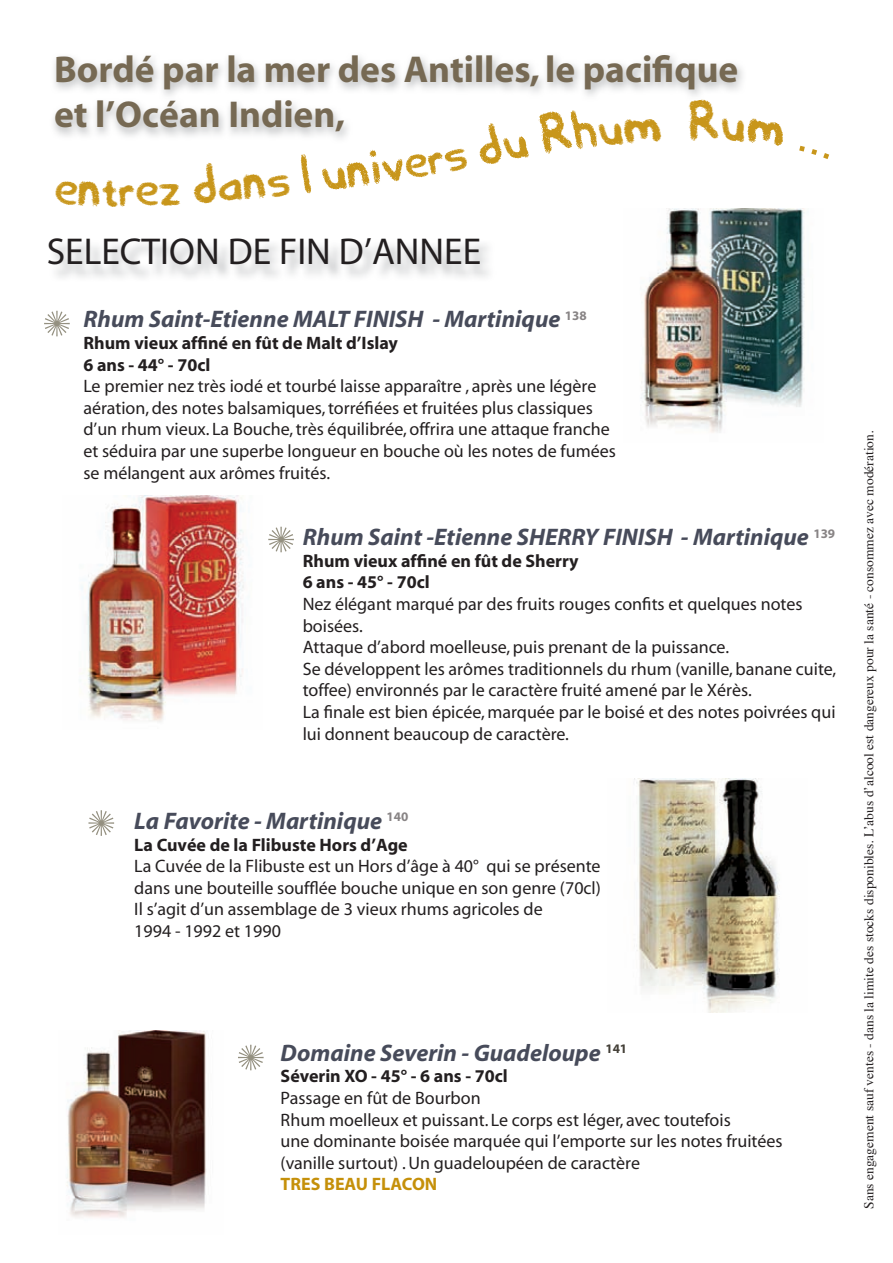
<style>
.page{position:relative;width:893px;height:1263px;background:#fff}
.page>*{position:absolute;margin:0;border:0;box-sizing:border-box;transform-origin:0 0}
.t1{font:45px "Empty Trash";color:#c8961b}
.t2{font:700 37.5px/45px "Myriad";color:#766953}
.t3{font:37.5px "Myriad";color:#231f20}
.t4{font:italic 700 24px "Myriad";color:#474b5a}
.t5{font:18px/21.6px "Myriad";color:#231f20}
.t6{font:700 18px/21.6px "Myriad";color:#231f20}
.t7{font:700 18px "Myriad";color:#c5900a}
.t8{font:13.5px "Times";color:#231f20}
</style>
<div class="page">
<svg style="left:44px;top:311px;width:26px;height:25px"></svg>
<svg style="left:238px;top:1045px;width:26px;height:25px"></svg>
<svg style="left:88px;top:810px;width:26px;height:26px"></svg>
<svg style="left:268px;top:527px;width:26px;height:25px"></svg>
<img style="left:66px;top:1031px;width:140px;height:187px">
<img style="left:81px;top:496px;width:163px;height:226px">
<img style="left:641px;top:209px;width:164px;height:224px">
<img style="left:634px;top:779px;width:146px;height:234px">
<h2 class="t2" style="left:54px;top:48px;width:686px">Bordé par la mer des Antilles, le pacifique et l’Océan Indien,</h2>
<h1 class="t1" style="left:688px;top:99px;width:34px">R</h1>
<h1 class="t1" style="left:102px;top:165px;width:18px">t</h1>
<h2 class="t3" style="left:47px;top:233px;width:436px">SELECTION DE FIN D’ANNEE</h2>
<h3 class="t4" style="left:83px;top:307px;width:505px">Rhum Saint-Etienne MALT FINISH - Martinique <sup>138</sup></h3>
<p class="t6" style="left:83px;top:333px;width:316px">Rhum vieux affiné en fût de Malt d’Islay<br>6 ans - 44° - 70cl</p>
<p class="t5" style="left:83px;top:376px;width:534px">Le premier nez très iodé et tourbé laisse apparaître , après une légère aération, des notes balsamiques, torréfiées et fruitées plus classiques d’un rhum vieux. La Bouche, très équilibrée, offrira une attaque franche et séduira par une superbe longueur en bouche où les notes de fumées se mélangent aux arômes fruités.</p>
<h3 class="t4" style="left:303px;top:525px;width:534px">Rhum Saint -Etienne SHERRY FINISH - Martinique <sup>139</sup></h3>
<p class="t6" style="left:303px;top:551px;width:277px">Rhum vieux affiné en fût de Sherry<br>6 ans - 45° - 70cl</p>
<p class="t5" style="left:303px;top:594px;width:535px">Nez élégant marqué par des fruits rouges confits et quelques notes boisées.<br>Attaque d’abord moelleuse, puis prenant de la puissance.<br>Se développent les arômes traditionnels du rhum (vanille, banane cuite, toffee) environnés par le caractère fruité amené par le Xérès.<br>La finale est bien épicée, marquée par le boisé et des notes poivrées qui lui donnent beaucoup de caractère.</p>
<h3 class="t4" style="left:134px;top:808px;width:276px">La Favorite - Martinique <sup>140</sup></h3>
<p class="t6" style="left:134px;top:834px;width:275px">La Cuvée de la Flibuste Hors d’Age</p>
<p class="t5" style="left:134px;top:856px;width:468px">La Cuvée de la Flibuste est un Hors d’âge à 40° qui se présente dans une bouteille soufflée bouche unique en son genre (70cl)<br>Il s’agit d’un assemblage de 3 vieux rhums agricoles de<br>1994 - 1992 et 1990</p>
<h3 class="t4" style="left:281px;top:1040px;width:348px">Domaine Severin - Guadeloupe <sup>141</sup></h3>
<p class="t6" style="left:281px;top:1066px;width:229px">Séverin XO - 45° - 6 ans - 70cl</p>
<p class="t5" style="left:281px;top:1088px;width:504px">Passage en fût de Bourbon<br>Rhum moelleux et puissant. Le corps est léger, avec toutefois<br>une dominante boisée marquée qui l’emporte sur les notes fruitées (vanille surtout) . Un guadeloupéen de caractère</p>
<p class="t7" style="left:281px;top:1175px;width:158px">TRES BEAU FLACON</p>
<p class="t8" style="left:856px;top:1209px;width:780px;rotate:-90deg">Sans engagement sauf ventes - dans la limite des stocks disponibles. L’abus d’alcool est dangereux pour la santé - consommez avec modération.</p>
</div>
